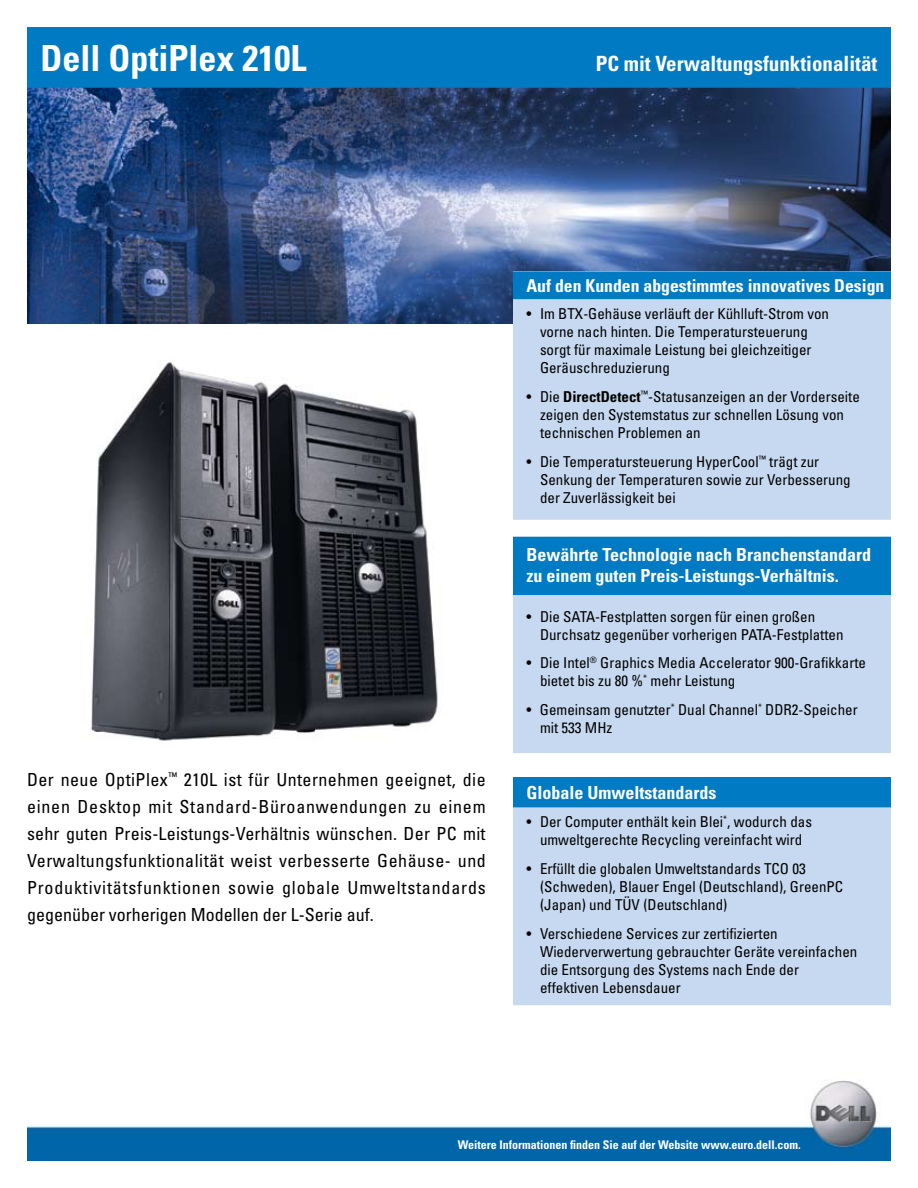
<style>
.page{position:relative;width:918px;height:1188px;background:#fff}
.page>*{position:absolute;margin:0;border:0;box-sizing:border-box;transform-origin:0 0}
.t1{font:700 condensed 36px "Univers";color:#fff}
.t2{font:700 condensed 21px "Univers";color:#fff}
.t3{font:condensed 18px/27px "Univers";color:#000;text-align:justify}
.t4{font:700 condensed 18px/21.6px "Univers";color:#fff}
.t5{font:700 condensed 17.7px "Univers";color:#fff}
.t6{font:condensed 15px/18px "Univers";color:#000}
.t7{font:700 condensed 12px "Univers";color:#fff}
.s1{font-weight:700}
</style>
<div class="page">
<img style="left:27px;top:88px;width:864px;height:236px">
<div style="left:514px;top:778px;width:376px;height:226px;background:#c7d9f0"></div>
<div style="left:513px;top:778px;width:378px;height:227px;border:2px solid #c7d9f0"></div>
<div style="left:514px;top:538px;width:376px;height:214px;background:#c7d9f0"></div>
<div style="left:513px;top:537px;width:378px;height:216px;border:2px solid #c7d9f0"></div>
<div style="left:514px;top:272px;width:376px;height:247px;background:#c7d9f0"></div>
<div style="left:513px;top:271px;width:378px;height:249px;border:2px solid #c7d9f0"></div>
<div style="left:28px;top:28px;width:862px;height:59px;background:#007bc3"></div>
<div style="left:27px;top:27px;width:864px;height:61px;border:2px solid #007bc3"></div>
<img style="left:27px;top:1080px;width:864px;height:81px">
<div style="left:514px;top:272px;width:376px;height:26px;background:#007bc3"></div>
<div style="left:513px;top:272px;width:378px;height:27px;border:2px solid #007bc3"></div>
<div style="left:514px;top:537px;width:376px;height:57px;background:#007bc3"></div>
<div style="left:513px;top:537px;width:378px;height:58px;border:2px solid #007bc3"></div>
<div style="left:514px;top:778px;width:376px;height:29px;background:#007bc3"></div>
<div style="left:513px;top:777px;width:378px;height:30px;border:2px solid #007bc3"></div>
<img style="left:89px;top:362px;width:349px;height:379px">
<h1 class="t1" style="left:40px;top:36px;width:267px">Dell OptiPlex 210L</h1>
<h2 class="t2" style="left:596px;top:50px;width:283px">PC mit Verwaltungsfunktionalität</h2>
<p class="t5" style="left:526px;top:275px;width:359px">Auf den Kunden abgestimmtes innovatives Design</p>
<p class="t6" style="left:540px;top:304px;width:291px;text-indent:-14px">• Im BTX-Gehäuse verläuft der Kühlluft-Strom von vorne nach hinten. Die Temperatursteuerung sorgt für maximale Leistung bei gleichzeitiger Geräuschreduzierung</p>
<p class="t6" style="left:540px;top:387px;width:321px;text-indent:-14px">• Die <span class="s1">DirectDetect</span><sup>™</sup>-Statusanzeigen an der Vorderseite zeigen den Systemstatus zur schnellen Lösung von technischen Problemen an</p>
<p class="t6" style="left:540px;top:452px;width:312px;text-indent:-14px">• Die Temperatursteuerung HyperCool<sup>™</sup> trägt zur<br>Senkung der Temperaturen sowie zur Verbesserung der Zuverlässigkeit bei</p>
<p class="t3" style="left:27px;top:766px;width:460px">Der neue OptiPlex<sup>™</sup> 210L ist für Unternehmen geeignet, die einen Desktop mit Standard-Büroanwendungen zu einem sehr guten Preis-Leistungs-Verhältnis wünschen. Der PC mit Verwaltungsfunktionalität weist verbesserte Gehäuse- und Produktivitätsfunktionen sowie globale Umweltstandards gegenüber vorherigen Modellen der L-Serie auf.</p>
<p class="t4" style="left:526px;top:544px;width:346px">Bewährte Technologie nach Branchenstandard zu einem guten Preis-Leistungs-Verhältnis.</p>
<p class="t6" style="left:540px;top:607px;width:305px;text-indent:-14px">• Die SATA-Festplatten sorgen für einen großen<br>Durchsatz gegenüber vorherigen PATA-Festplatten</p>
<p class="t6" style="left:540px;top:654px;width:328px;text-indent:-14px">• Die Intel<sup>®</sup> Graphics Media Accelerator 900-Grafikkarte bietet bis zu 80 %<sup>*</sup> mehr Leistung</p>
<p class="t6" style="left:540px;top:701px;width:319px;text-indent:-14px">• Gemeinsam genutzter<sup>*</sup> Dual Channel<sup>*</sup> DDR2-Speicher mit 533 MHz</p>
<p class="t4" style="left:526px;top:782px;width:191px">Globale Umweltstandards</p>
<p class="t6" style="left:526px;top:813px;width:287px;text-align:center">• Der Computer enthält kein Blei<sup>*</sup>, wodurch das umweltgerechte Recycling vereinfacht wird</p>
<p class="t6" style="left:540px;top:859px;width:305px;text-indent:-14px">• Erfüllt die globalen Umweltstandards TCO 03 (Schweden), Blauer Engel (Deutschland), GreenPC (Japan) und TÜV (Deutschland)</p>
<p class="t6" style="left:540px;top:924px;width:319px;text-indent:-14px">• Verschiedene Services zur zertifizierten Wiederverwertung gebrauchter Geräte vereinfachen die Entsorgung des Systems nach Ende der effektiven Lebensdauer</p>
<p class="t7" style="left:458px;top:1137px;width:344px">Weitere Informationen finden Sie auf der Website www.euro.dell.com.</p>
</div>
